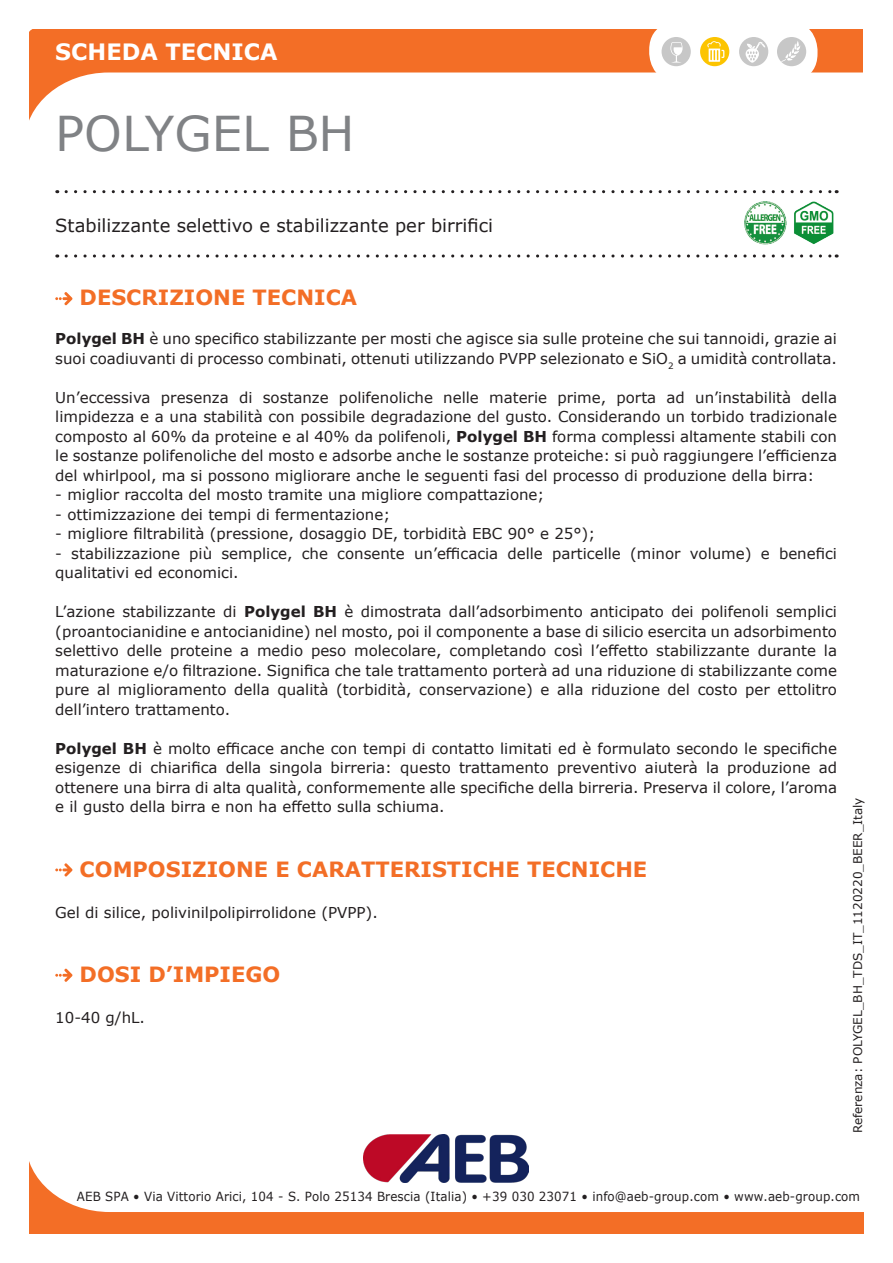
<style>
.page{position:relative;width:893px;height:1263px;background:#fff}
.page>*{position:absolute;margin:0;border:0;box-sizing:border-box;transform-origin:0 0}
.t1{font:48px "Verdana";color:#808285}
.t2{font:700 22.5px "Verdana";color:#fff}
.t3{font:700 21px "Verdana";color:#f36e26}
.t4{font:18px "Verdana";color:#231f20}
.t5{font:15px/19.5px "Verdana";color:#231f20;text-align:justify}
.t6{font:12.6px "Verdana";letter-spacing:.01em;color:#231f20;scale:.94 1}
.t7{font:12px "Verdana";color:#231f20}
.s1{font-weight:700}
</style>
<div class="page">
<svg style="left:30px;top:1161px;width:834px;height:72px"></svg>
<svg style="left:66px;top:190px;width:771px;height:3px"></svg>
<svg style="left:66px;top:254px;width:771px;height:4px"></svg>
<svg style="left:29px;top:30px;width:834px;height:91px"></svg>
<svg style="left:649px;top:21px;width:167px;height:61px"></svg>
<div style="left:650px;top:22px;width:167px;height:60px;background:#fff;border-radius:28px"></div>
<img style="left:364px;top:1134px;width:164px;height:48px">
<div style="left:777px;top:37px;width:29px;height:29px;background:#c7c7c7;border-radius:50%"></div>
<svg style="left:781px;top:41px;width:19px;height:21px"></svg>
<div style="left:739px;top:37px;width:29px;height:29px;background:#c7c7c7;border-radius:50%"></div>
<div style="left:662px;top:37px;width:29px;height:29px;background:#c7c7c7;border-radius:50%"></div>
<div style="left:700px;top:37px;width:29px;height:29px;background:#fcc400;border-radius:50%"></div>
<svg style="left:707px;top:41px;width:17px;height:21px"></svg>
<svg style="left:670px;top:42px;width:13px;height:21px"></svg>
<svg style="left:746px;top:42px;width:20px;height:21px"></svg>
<svg style="left:55px;top:292px;width:17px;height:13px"></svg>
<svg style="left:55px;top:863px;width:17px;height:13px"></svg>
<svg style="left:55px;top:969px;width:17px;height:13px"></svg>
<img style="left:744px;top:202px;width:90px;height:43px">
<h2 class="t2" style="left:55px;top:36px;width:224px">SCHEDA TECNICA</h2>
<p class="t1" style="left:55px;top:101px;width:301px">POLYGEL BH</p>
<p class="t4" style="left:55px;top:213px;width:439px">Stabilizzante selettivo e stabilizzante per birrifici</p>
<p class="t3" style="left:80px;top:283px;width:279px">DESCRIZIONE TECNICA</p>
<p class="t5" style="left:55px;top:329px;width:783px"><span class="s1">Polygel BH</span> è uno specifico stabilizzante per mosti che agisce sia sulle proteine che sui tannoidi, grazie ai suoi coadiuvanti di processo combinati, ottenuti utilizzando PVPP selezionato e SiO<sub>2</sub> a umidità controllata.</p>
<p class="t5" style="left:55px;top:387px;width:783px">Un’eccessiva presenza di sostanze polifenoliche nelle materie prime, porta ad un’instabilità della limpidezza e a una stabilità con possibile degradazione del gusto. Considerando un torbido tradizionale composto al 60% da proteine e al 40% da polifenoli, <span class="s1">Polygel BH</span> forma complessi altamente stabili con le sostanze polifenoliche del mosto e adsorbe anche le sostanze proteiche: si può raggiungere l’efficienza del whirlpool, ma si possono migliorare anche le seguenti fasi del processo di produzione della birra:</p>
<p class="t5" style="left:55px;top:485px;width:491px">- miglior raccolta del mosto tramite una migliore compattazione;</p>
<p class="t5" style="left:55px;top:504px;width:336px">- ottimizzazione dei tempi di fermentazione;</p>
<p class="t5" style="left:55px;top:524px;width:541px">- migliore filtrabilità (pressione, dosaggio DE, torbidità EBC 90° e 25°);</p>
<p class="t5" style="left:55px;top:543px;width:783px">- stabilizzazione più semplice, che consente un’efficacia delle particelle (minor volume) e benefici qualitativi ed economici.</p>
<p class="t5" style="left:55px;top:602px;width:783px">L’azione stabilizzante di <span class="s1">Polygel BH</span> è dimostrata dall’adsorbimento anticipato dei polifenoli semplici (proantocianidine e antocianidine) nel mosto, poi il componente a base di silicio esercita un adsorbimento selettivo delle proteine a medio peso molecolare, completando così l’effetto stabilizzante durante la maturazione e/o filtrazione. Significa che tale trattamento porterà ad una riduzione di stabilizzante come pure al miglioramento della qualità (torbidità, conservazione) e alla riduzione del costo per ettolitro dell’intero trattamento.</p>
<p class="t5" style="left:55px;top:738px;width:783px"><span class="s1">Polygel BH</span> è molto efficace anche con tempi di contatto limitati ed è formulato secondo le specifiche esigenze di chiarifica della singola birreria: questo trattamento preventivo aiuterà la produzione ad ottenere una birra di alta qualità, conformemente alle specifiche della birreria. Preserva il colore, l’aroma e il gusto della birra e non ha effetto sulla schiuma.</p>
<p class="t3" style="left:80px;top:854px;width:569px">COMPOSIZIONE E CARATTERISTICHE TECNICHE</p>
<p class="t5" style="left:55px;top:902px;width:324px">Gel di silice, polivinilpolipirrolidone (PVPP).</p>
<p class="t3" style="left:80px;top:959px;width:202px">DOSI D’IMPIEGO</p>
<p class="t5" style="left:55px;top:1007px;width:91px">10-40 g/hL.</p>
<p class="t7" style="left:850px;top:1133px;width:337px;rotate:-90deg">Referenza: POLYGEL_BH_TDS_IT_1120220_BEER_Italy</p>
<p class="t6" style="left:77px;top:1187px;width:835px">AEB SPA • Via Vittorio Arici, 104 - S. Polo 25134 Brescia (Italia) • +39 030 23071 • info@aeb-group.com • www.aeb-group.com</p>
</div>
